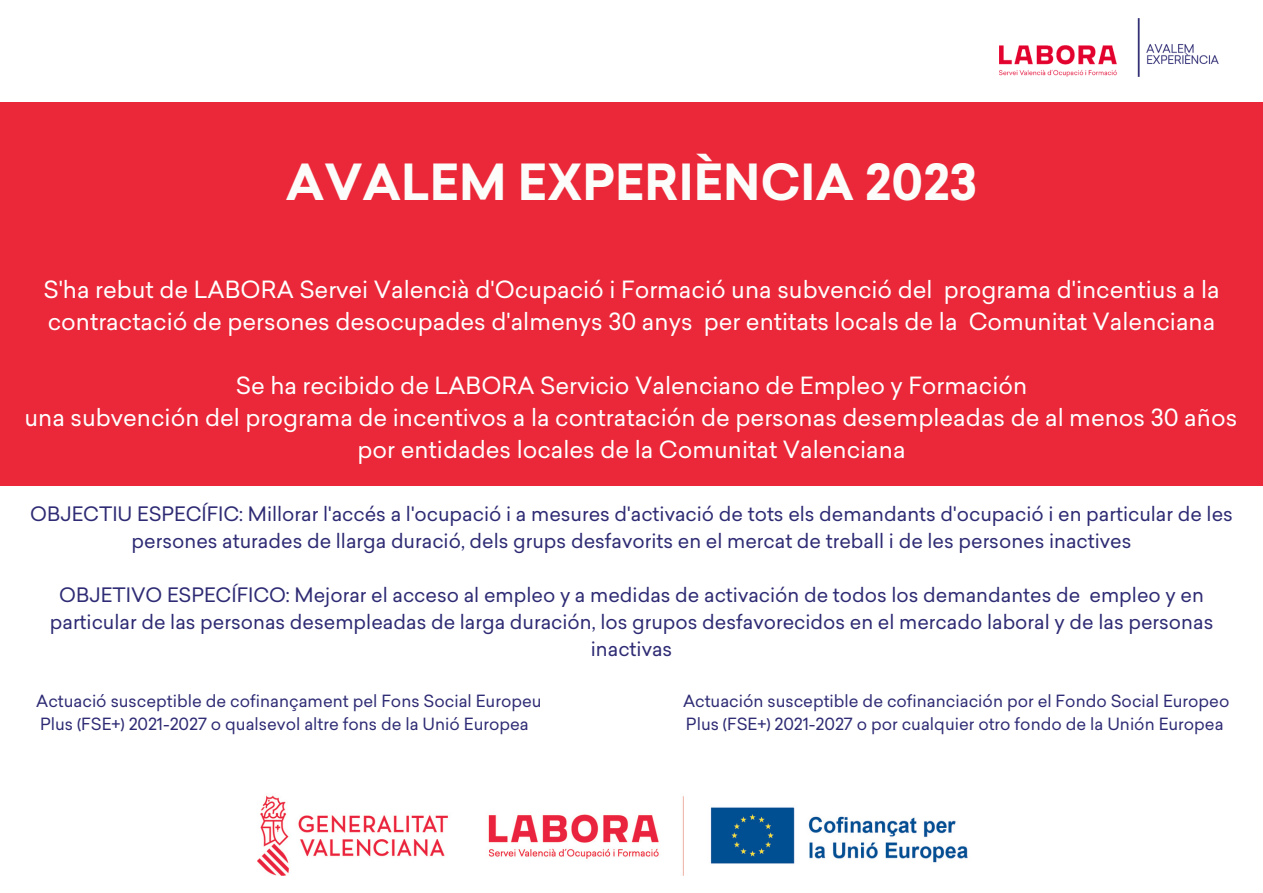
<style>
.page{position:relative;width:1263px;height:893px;background:#fff}
.page>*{position:absolute;margin:0;border:0;box-sizing:border-box;transform-origin:0 0}
.t1{font:700 48.75px "Sailec";color:#fcfcfa}
.t2{font:23.25px/32.1px "Sailec";color:#fff}
.t3{font:19.5px/27px "Sailec";color:#2e2b74;text-align:center}
.t4{font:16.5px "Sailec";color:#2e2b74}
</style>
<div class="page">
<div style="left:0;top:102px;width:1263px;height:384px;background:#ea2839"></div>
<img style="left:999px;top:18px;width:219px;height:59px">
<img style="left:257px;top:795px;width:711px;height:80px">
<p class="t1" style="left:286px;top:153px;width:693px">AVALEM EXPERIÈNCIA 2023</p>
<p class="t2" style="left:44px;top:273px;width:1177px">S'ha rebut de LABORA Servei Valencià d'Ocupació i Formació una subvenció del programa d'incentius a la contractació de persones desocupades d'almenys 30 anys per entitats locals de la Comunitat Valenciana</p>
<p class="t2" style="left:236px;top:370px;width:793px">Se ha recibido de LABORA Servicio Valenciano de Empleo y Formación</p>
<p class="t2" style="left:24px;top:402px;width:1214px;text-align:center">una subvención del programa de incentivos a la contratación de personas desempleadas de al menos 30 años por entidades locales de la Comunitat Valenciana</p>
<p class="t3" style="left:30px;top:500px;width:1204px">OBJECTIU ESPECÍFIC: Millorar l'accés a l'ocupació i a mesures d'activació de tots els demandants d'ocupació i en particular de les persones aturades de llarga duració, dels grups desfavorits en el mercat de treball i de les persones inactives</p>
<p class="t3" style="left:50px;top:581px;width:1165px">OBJETIVO ESPECÍFICO: Mejorar el acceso al empleo y a medidas de activación de todos los demandantes de empleo y en particular de las personas desempleadas de larga duración, los grupos desfavorecidos en el mercado laboral y de las personas inactivas</p>
<p class="t4" style="left:36px;top:692px;width:507px">Actuació susceptible de cofinançament pel Fons Social Europeu</p>
<p class="t4" style="left:683px;top:692px;width:548px">Actuación susceptible de cofinanciación por el Fondo Social Europeo</p>
<p class="t4" style="left:40px;top:715px;width:490px">Plus (FSE+) 2021-2027 o qualsevol altre fons de la Unió Europea</p>
<p class="t4" style="left:686px;top:715px;width:539px">Plus (FSE+) 2021-2027 o por cualquier otro fondo de la Unión Europea</p>
</div>
